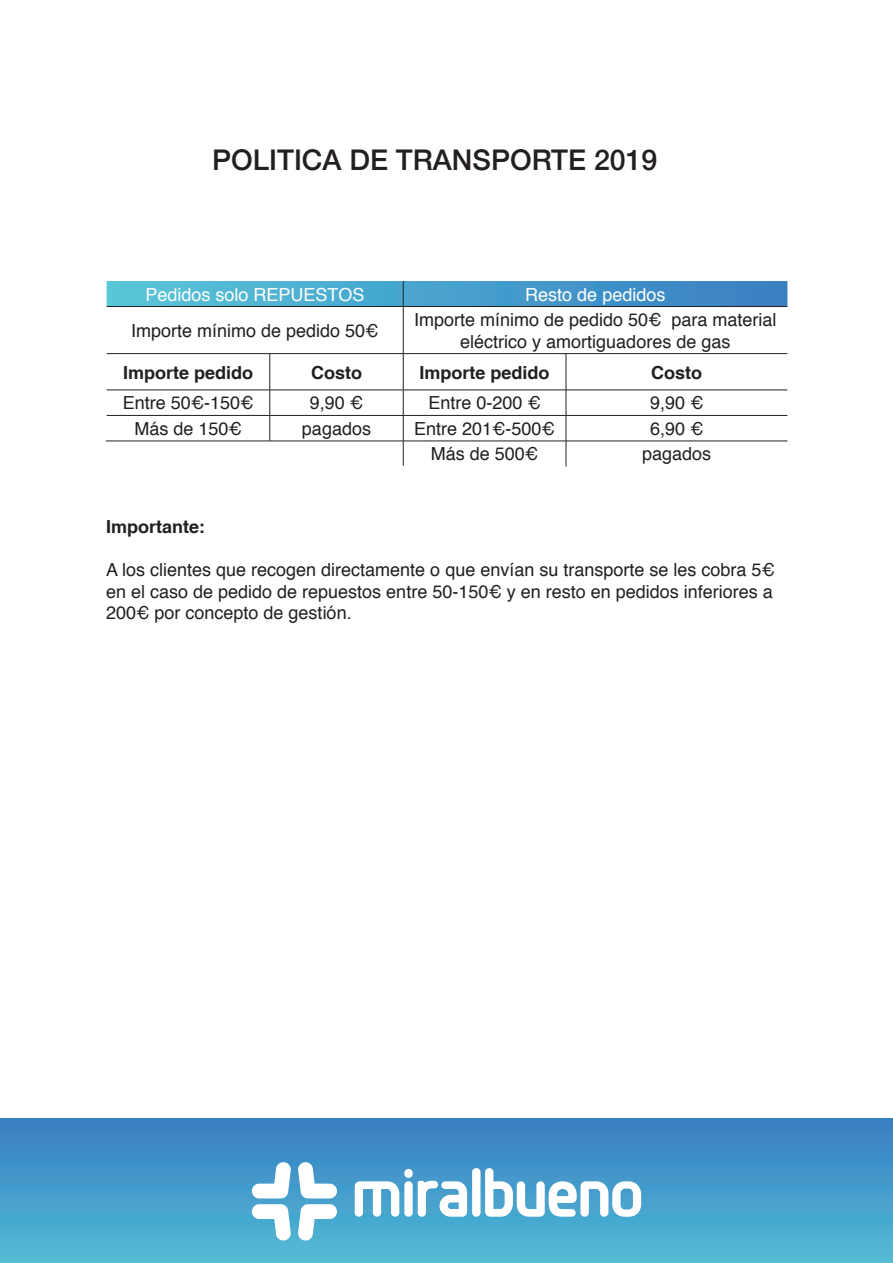
<style>
.page{position:relative;width:893px;height:1263px;background:#fff}
.page>*{position:absolute;margin:0;border:0;box-sizing:border-box;transform-origin:0 0}
.t1{font:500 28.5px "Helvetica Neue";color:#231f20}
.t2{font:18px/21.6px "Helvetica";color:#231f20;text-align:center}
.t3{font:700 18px "Helvetica cyr";color:#231f20}
.t4{font:18px "Helvetica";color:#fff}
</style>
<div class="page">
<svg style="left:107px;top:281px;width:680px;height:25px;background:#47a1cc"></svg>
<hr style="left:107px;top:306px;width:163px;height:1px;background:#231f20">
<hr style="left:270px;top:306px;width:133px;height:1px;background:#231f20">
<hr style="left:403px;top:306px;width:163px;height:1px;background:#231f20">
<hr style="left:403px;top:307px;width:1px;height:46px;background:#231f20">
<hr style="left:566px;top:306px;width:221px;height:1px;background:#231f20">
<hr style="left:107px;top:353px;width:163px;height:1px;background:#231f20">
<hr style="left:270px;top:353px;width:133px;height:1px;background:#231f20">
<hr style="left:270px;top:354px;width:1px;height:36px;background:#231f20">
<hr style="left:403px;top:353px;width:163px;height:1px;background:#231f20">
<hr style="left:403px;top:354px;width:1px;height:36px;background:#231f20">
<hr style="left:566px;top:353px;width:221px;height:1px;background:#231f20">
<hr style="left:566px;top:354px;width:1px;height:36px;background:#231f20">
<hr style="left:107px;top:390px;width:163px;height:1px;background:#231f20">
<hr style="left:270px;top:390px;width:133px;height:1px;background:#231f20">
<hr style="left:403px;top:390px;width:163px;height:1px;background:#231f20">
<hr style="left:566px;top:390px;width:221px;height:1px;background:#231f20">
<hr style="left:107px;top:415px;width:163px;height:1px;background:#231f20">
<hr style="left:270px;top:415px;width:133px;height:1px;background:#231f20">
<svg style="left:270px;top:390px;width:1px;height:51px"></svg>
<hr style="left:403px;top:415px;width:163px;height:1px;background:#231f20">
<hr style="left:566px;top:415px;width:221px;height:1px;background:#231f20">
<hr style="left:403px;top:441px;width:163px;height:1px;background:#231f20">
<hr style="left:566px;top:441px;width:221px;height:1px;background:#231f20">
<svg style="left:403px;top:390px;width:1px;height:76px"></svg>
<svg style="left:566px;top:390px;width:1px;height:76px"></svg>
<hr style="left:106px;top:441px;width:164px;height:1px;background:#231f20">
<hr style="left:270px;top:441px;width:133px;height:1px;background:#231f20">
<div style="left:0;top:1118px;width:893px;height:145px;background:linear-gradient(to bottom,#387ec2,#53bbd5)"></div>
<svg style="left:355px;top:1169px;width:112px;height:48px"></svg>
<div style="left:472px;top:1168px;width:8px;height:49px;background:#fff;border-radius:4px"></div>
<svg style="left:485px;top:1168px;width:156px;height:49px"></svg>
<svg style="left:252px;top:1162px;width:39px;height:79px"></svg>
<svg style="left:298px;top:1162px;width:39px;height:79px"></svg>
<p class="t1" style="left:212px;top:137px;width:447px">POLITICA DE TRANSPORTE 2019</p>
<p class="t4" style="left:146px;top:280px;width:220px">Pedidos solo REPUESTOS</p>
<p class="t4" style="left:525px;top:280px;width:142px">Resto de pedidos</p>
<p class="t2" style="left:131px;top:320px;width:249px">Importe mínimo de pedido 50€</p>
<p class="t2" style="left:414px;top:309px;width:364px">Importe mínimo de pedido 50€ para material eléctrico y amortiguadores de gas</p>
<p class="t3" style="left:123px;top:362px;width:132px">Importe pedido</p>
<p class="t3" style="left:311px;top:362px;width:52px">Costo</p>
<p class="t3" style="left:420px;top:362px;width:132px">Importe pedido</p>
<p class="t3" style="left:651px;top:362px;width:52px">Costo</p>
<p class="t2" style="left:123px;top:393px;width:132px">Entre 50€-150€</p>
<p class="t2" style="left:310px;top:393px;width:55px">9,90 €</p>
<p class="t2" style="left:428px;top:393px;width:114px">Entre 0-200 €</p>
<p class="t2" style="left:650px;top:393px;width:55px">9,90 €</p>
<p class="t2" style="left:134px;top:418px;width:109px">Más de 150€</p>
<p class="t2" style="left:302px;top:418px;width:71px">pagados</p>
<p class="t2" style="left:414px;top:418px;width:142px">Entre 201€-500€</p>
<p class="t2" style="left:650px;top:418px;width:55px">6,90 €</p>
<p class="t2" style="left:431px;top:444px;width:109px">Más de 500€</p>
<p class="t2" style="left:642px;top:444px;width:71px">pagados</p>
<p class="t3" style="left:106px;top:517px;width:101px">Importante:</p>
<p class="t2" style="left:106px;top:560px;width:670px;text-align:justify">A los clientes que recogen directamente o que envían su transporte se les cobra 5€ en el caso de pedido de repuestos entre 50-150€ y en resto en pedidos inferiores a 200€ por concepto de gestión.</p>
</div>
